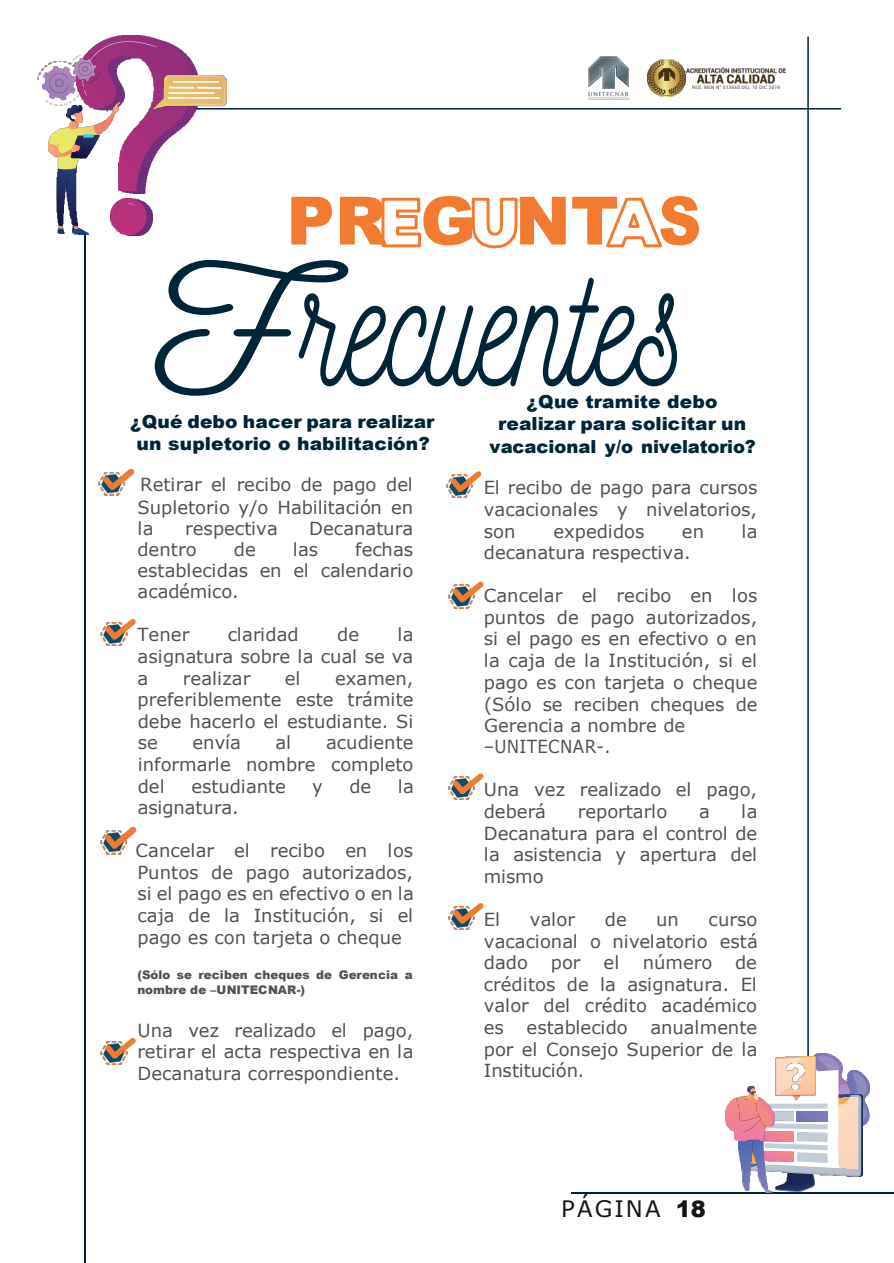
<style>
.page{position:relative;width:894px;height:1263px;background:#fff}
.page>*{position:absolute;margin:0;border:0;box-sizing:border-box;transform-origin:0 0}
.t1{font:170.25px "Nickainley";color:#002537;scale:1.36 1}
.t2{font:900 66.6px "Arial";letter-spacing:.505em;color:#f37a31}
.t3{font:22.65px "Verdana";letter-spacing:.095em;color:#171419}
.t4{font:18px/21.6px "Verdana";color:#4e5456;text-align:justify}
.t5{font:900 18px/22.5px "Arial";letter-spacing:.01em;color:#002537;text-align:center;scale:1.04 1}
.t6{font:900 11.85px/14.4px "Arial";color:#4e5456}
.s1{font-family:"Arial";font-weight:900}
</style>
<div class="page">
<hr style="left:807px;top:37px;width:1px;height:1021px;background:#002335">
<hr style="left:85px;top:234px;width:1px;height:1029px;background:#002335">
<hr style="left:175px;top:108px;width:665px;height:2px;background:#002335">
<svg style="left:381px;top:197px;width:41px;height:51px"></svg>
<svg style="left:471px;top:197px;width:47px;height:52px"></svg>
<svg style="left:606px;top:197px;width:56px;height:51px"></svg>
<img style="left:588px;top:57px;width:40px;height:42px">
<img style="left:647px;top:71px;width:27px;height:26px">
<img style="left:648px;top:60px;width:36px;height:36px">
<img style="left:686px;top:67px;width:99px;height:22px">
<hr style="left:571px;top:1192px;width:322px;height:2px;background:#002335">
<img style="left:446px;top:478px;width:24px;height:20px">
<svg style="left:451px;top:471px;width:30px;height:21px"></svg>
<img style="left:448px;top:588px;width:25px;height:20px">
<svg style="left:453px;top:582px;width:30px;height:20px"></svg>
<img style="left:448px;top:780px;width:24px;height:20px">
<svg style="left:453px;top:773px;width:30px;height:21px"></svg>
<img style="left:448px;top:910px;width:24px;height:19px">
<svg style="left:453px;top:903px;width:30px;height:21px"></svg>
<img style="left:81px;top:36px;width:118px;height:157px">
<img style="left:119px;top:199px;width:34px;height:37px">
<svg style="left:129px;top:203px;width:6px;height:2px"></svg>
<img style="left:119px;top:205px;width:4px;height:23px">
<img style="left:38px;top:61px;width:36px;height:19px">
<img style="left:43px;top:67px;width:38px;height:36px">
<img style="left:50px;top:74px;width:18px;height:18px">
<img style="left:72px;top:56px;width:6px;height:7px">
<img style="left:74px;top:58px;width:4px;height:22px">
<svg style="left:78px;top:41px;width:78px;height:55px"></svg>
<img style="left:153px;top:76px;width:73px;height:32px">
<svg style="left:164px;top:76px;width:61px;height:29px;background:#eac889"></svg>
<img style="left:48px;top:103px;width:71px;height:131px">
<img style="left:66px;top:105px;width:17px;height:17px">
<img style="left:866px;top:1077px;width:3px;height:47px">
<img style="left:775px;top:1177px;width:39px;height:14px">
<svg style="left:765px;top:1188px;width:6px;height:5px"></svg>
<img style="left:758px;top:1177px;width:9px;height:13px">
<img style="left:738px;top:1141px;width:12px;height:49px">
<img style="left:734px;top:1096px;width:7px;height:45px">
<img style="left:725px;top:1099px;width:16px;height:33px">
<svg style="left:741px;top:1055px;width:125px;height:122px"></svg>
<img style="left:98px;top:469px;width:35px;height:27px">
<img style="left:100px;top:828px;width:36px;height:26px">
<img style="left:100px;top:626px;width:25px;height:19px">
<svg style="left:105px;top:619px;width:31px;height:21px"></svg>
<img style="left:100px;top:1045px;width:26px;height:19px">
<svg style="left:105px;top:1038px;width:31px;height:20px"></svg>
<h2 class="t2" style="left:286px;top:172px;width:416px">PRGNTS</h2>
<h1 class="t1" style="left:155px;top:216px;width:390px">Frecuentes</h1>
<p class="t5" style="left:130px;top:410px;width:294px;line-height:21.6px">¿Qué debo hacer para realizar un supletorio o habilitación?</p>
<p class="t4" style="left:137px;top:472px;width:277px;line-height:23.1px">Retirar el recibo de pago del<br>Supletorio y/o Habilitación en</p>
<p class="t4" style="left:137px;top:517px;width:18px">la</p>
<p class="t4" style="left:185px;top:517px;width:94px">respectiva</p>
<p class="t4" style="left:309px;top:517px;width:105px">Decanatura</p>
<p class="t4" style="left:137px;top:538px;width:61px">dentro</p>
<p class="t4" style="left:234px;top:538px;width:23px">de</p>
<p class="t4" style="left:292px;top:538px;width:27px">las</p>
<p class="t5" style="left:489px;top:390px;width:257px">¿Que tramite debo realizar para solicitar un vacacional y/o nivelatorio?</p>
<p class="t4" style="left:483px;top:477px;width:275px">El recibo de pago para cursos vacacionales y nivelatorios, son</p>
<p class="t4" style="left:553px;top:520px;width:93px">expedidos</p>
<p class="t4" style="left:681px;top:520px;width:24px">en</p>
<p class="t4" style="left:741px;top:520px;width:18px">la</p>
<p class="t4" style="left:483px;top:542px;width:208px">decanatura respectiva.</p>
<p class="t4" style="left:483px;top:585px;width:275px;text-align:left">Cancelar el recibo en los puntos de pago autorizados, si el pago es en efectivo o en la caja de la Institución, si el pago es con tarjeta o cheque (Sólo se reciben cheques de<br>Gerencia a nombre de –UNITECNAR-.</p>
<p class="t4" style="left:483px;top:779px;width:275px">Una vez realizado el pago, deberá</p>
<p class="t4" style="left:137px;top:538px;width:277px;text-indent:218px">fechas establecidas en el calendario académico.</p>
<p class="t4" style="left:137px;top:624px;width:53px">Tener</p>
<p class="t4" style="left:228px;top:624px;width:72px">claridad</p>
<p class="t4" style="left:337px;top:624px;width:23px">de</p>
<p class="t4" style="left:137px;top:624px;width:277px;text-indent:260px">la asignatura sobre la cual se va a</p>
<p class="t4" style="left:183px;top:667px;width:69px">realizar</p>
<p class="t4" style="left:285px;top:667px;width:17px">el</p>
<p class="t4" style="left:138px;top:667px;width:277px;text-indent:197px">examen, preferiblemente este trámite debe hacerlo el estudiante. Si se</p>
<p class="t4" style="left:192px;top:732px;width:50px">envía</p>
<p class="t4" style="left:275px;top:732px;width:17px">al</p>
<p class="t4" style="left:138px;top:732px;width:277px;text-indent:188px">acudiente informarle nombre completo del</p>
<p class="t4" style="left:191px;top:775px;width:96px">estudiante</p>
<p class="t4" style="left:312px;top:775px;width:12px">y</p>
<p class="t4" style="left:349px;top:775px;width:23px">de</p>
<p class="t4" style="left:397px;top:775px;width:18px">la</p>
<p class="t4" style="left:138px;top:797px;width:102px">asignatura.</p>
<p class="t4" style="left:136px;top:840px;width:279px">Cancelar el recibo en los Puntos de pago autorizados, si el pago es en efectivo o en la caja de la Institución, si el pago es con tarjeta o cheque</p>
<p class="t6" style="left:137px;top:967px;width:277px">(Sólo se reciben cheques de Gerencia a nombre de –UNITECNAR-)</p>
<p class="t4" style="left:137px;top:1019px;width:277px">Una vez realizado el pago, retirar el acta respectiva en la Decanatura correspondiente.</p>
<p class="t4" style="left:483px;top:800px;width:275px;text-indent:257px">la Decanatura para el control de la asistencia y apertura del mismo</p>
<p class="t4" style="left:483px;top:908px;width:18px">El</p>
<p class="t4" style="left:529px;top:908px;width:47px">valor</p>
<p class="t4" style="left:604px;top:908px;width:23px">de</p>
<p class="t4" style="left:655px;top:908px;width:24px">un</p>
<p class="t4" style="left:577px;top:800px;width:91px">reportarlo</p>
<p class="t4" style="left:699px;top:800px;width:12px">a</p>
<p class="t4" style="left:483px;top:908px;width:275px;text-indent:224px">curso vacacional o nivelatorio está dado</p>
<p class="t4" style="left:550px;top:952px;width:31px">por</p>
<p class="t4" style="left:603px;top:952px;width:17px">el</p>
<p class="t4" style="left:642px;top:952px;width:71px">número</p>
<p class="t4" style="left:483px;top:952px;width:275px;text-indent:251px">de créditos de la asignatura. El valor del crédito académico es</p>
<p class="t4" style="left:483px;top:1016px;width:275px;text-indent:166px">anualmente por el Consejo Superior de la Institución.</p>
<p class="t4" style="left:526px;top:1016px;width:103px">establecido</p>
<p class="t3" style="left:561px;top:1193px;width:146px">PÁGINA <span class="s1">18</span></p>
</div>
